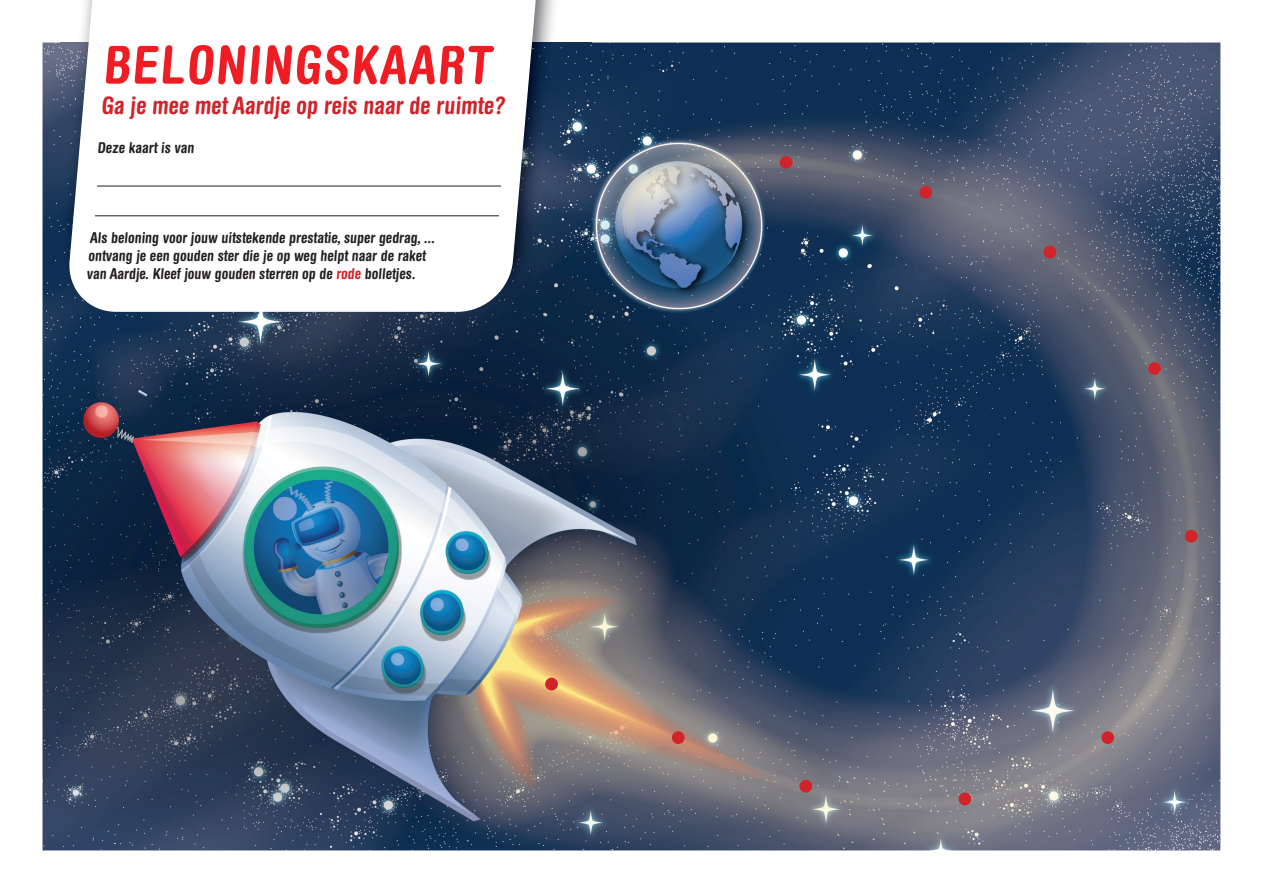
<style>
.page{position:relative;width:1263px;height:893px;background:#fff}
.page>*{position:absolute;margin:0;border:0;box-sizing:border-box;transform-origin:0 0}
.t1{font:700 condensed 52.5px "Helvetica Rounded";color:#ee1d23}
.t2{font:700 condensed 24px "Helvetica Rounded";color:#d1232a}
.t3{font:700 condensed 15px/18px "Helvetica Rounded";color:#231f20}
.s1{color:#d1232a}
</style>
<div class="page">
<img style="left:43px;top:43px;width:1177px;height:807px">
<img style="left:60px;top:42px;width:531px;height:272px">
<svg style="left:67px;top:0;width:502px;height:312px"></svg>
<hr style="left:97px;top:186px;width:404px;height:1px;background:#231f20">
<hr style="left:95px;top:216px;width:404px;height:1px;background:#231f20">
<div style="left:780px;top:156px;width:12px;height:13px;background:#d1232a;border-radius:50%"></div>
<div style="left:919px;top:186px;width:13px;height:13px;background:#d1232a;border-radius:50%"></div>
<div style="left:1043px;top:246px;width:13px;height:13px;background:#d1232a;border-radius:50%"></div>
<div style="left:1148px;top:362px;width:13px;height:13px;background:#d1232a;border-radius:50%"></div>
<div style="left:1185px;top:530px;width:12px;height:13px;background:#d1232a;border-radius:50%"></div>
<div style="left:545px;top:678px;width:13px;height:12px;background:#d1232a;border-radius:50%"></div>
<div style="left:672px;top:731px;width:13px;height:13px;background:#d1232a;border-radius:50%"></div>
<div style="left:799px;top:780px;width:13px;height:13px;background:#d1232a;border-radius:50%"></div>
<div style="left:958px;top:793px;width:13px;height:12px;background:#d1232a;border-radius:50%"></div>
<div style="left:1101px;top:731px;width:13px;height:13px;background:#d1232a;border-radius:50%"></div>
<h1 class="t1" style="left:103px;top:33px;width:396px">BELONINGSKAART</h1>
<h2 class="t2" style="left:101px;top:91px;width:408px">Ga je mee met Aardje op reis naar de ruimte?</h2>
<p class="t3" style="left:98px;top:139px;width:99px">Deze kaart is van</p>
<p class="t3" style="left:87px;top:229px;width:351px">Als beloning voor jouw uitstekende prestatie, super gedrag, ... ontvang je een gouden ster die je op weg helpt naar de raket van Aardje. Kleef jouw gouden sterren op de <span class="s1">rode</span> bolletjes.</p>
</div>
